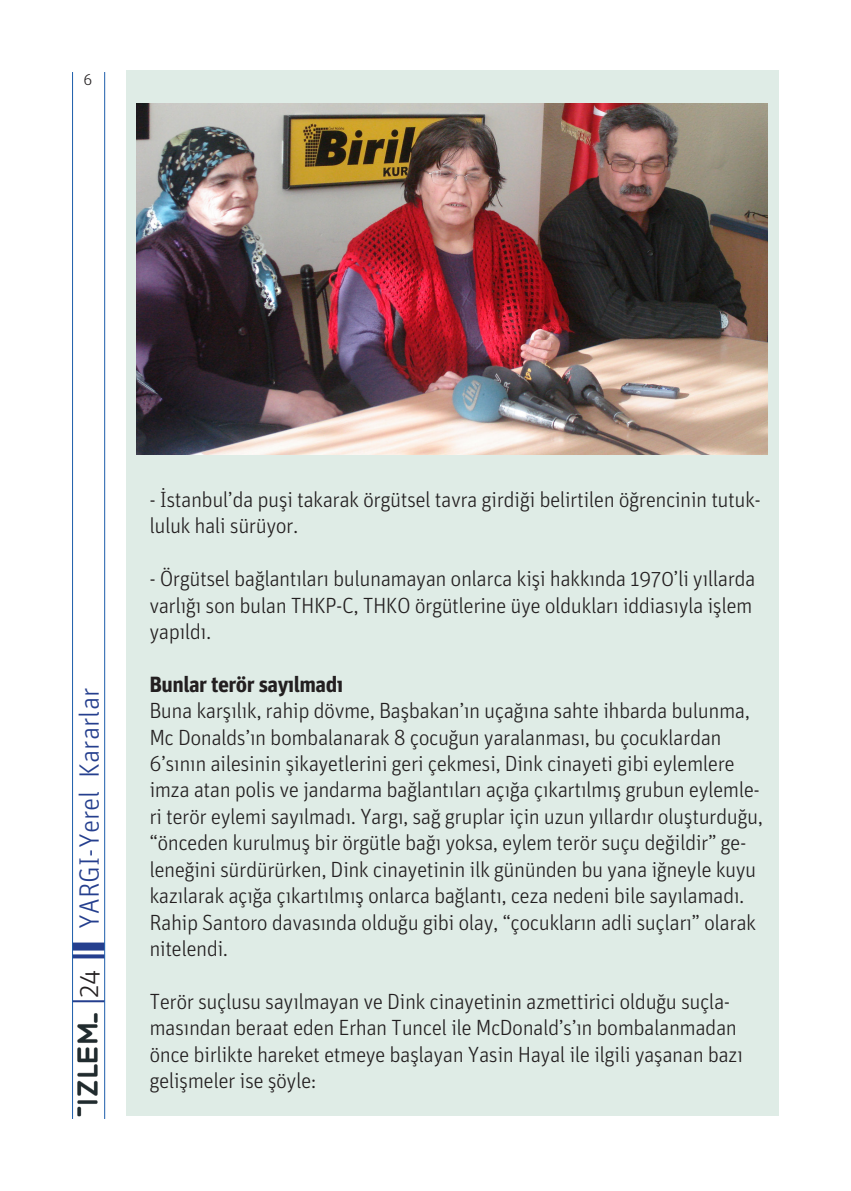
<style>
.page{position:relative;width:851px;height:1191px;background:#fff}
.page>*{position:absolute;margin:0;border:0;box-sizing:border-box;transform-origin:0 0}
.t1{font:300 28px "Unit";color:#253f8e}
.t2{font:300 28px "Unit";color:#231f20}
.t3{font:300 22px/26.4px "Unit";letter-spacing:-.025em;color:#231f20}
.t4{font:700 22px "Unit";letter-spacing:-.025em;color:#231f20}
.t5{font:300 16px "Unit";color:#231f20}
</style>
<div class="page">
<svg style="left:73px;top:954px;width:31px;height:4px"></svg>
<hr style="left:72px;top:1000px;width:33px;height:2px;background:#253f8e">
<div style="left:72px;top:942px;width:33px;height:8px;background:#253f8e"></div>
<hr style="left:104px;top:72px;width:1px;height:1047px;background:#1c5dab">
<hr style="left:72px;top:72px;width:1px;height:1047px;background:#1c5dab">
<img style="left:77px;top:1013px;width:21px;height:104px">
<div style="left:127px;top:71px;width:651px;height:1044px;background:#dfece6"></div>
<img style="left:136px;top:103px;width:631px;height:351px">
<p class="t5" style="left:84px;top:71px;width:10px">6</p>
<p class="t1" style="left:73px;top:928px;width:242px;rotate:-90deg">YARGI-Yerel Kararlar</p>
<p class="t2" style="left:72px;top:998px;width:30px;rotate:-90deg">24</p>
<p class="t3" style="left:149px;top:486px;width:613px">- İstanbul’da puşi takarak örgütsel tavra girdiği belirtilen öğrencinin tutuk&shy;luluk hali sürüyor.</p>
<p class="t3" style="left:149px;top:565px;width:607px">- Örgütsel bağlantıları bulunamayan onlarca kişi hakkında 1970’li yıllarda varlığı son bulan THKP-C, THKO örgütlerine üye oldukları iddiasıyla işlem yapıldı.</p>
<p class="t4" style="left:149px;top:670px;width:195px">Bunlar terör sayılmadı</p>
<p class="t3" style="left:149px;top:697px;width:615px">Buna karşılık, rahip dövme, Başbakan’ın uçağına sahte ihbarda bulunma, Mc Donalds’ın bombalanarak 8 çocuğun yaralanması, bu çocuklardan 6’sının ailesinin şikayetlerini geri çekmesi, Dink cinayeti gibi eylemlere imza atan polis ve jandarma bağlantıları açığa çıkartılmış grubun eylemle&shy;ri terör eylemi sayılmadı. Yargı, sağ gruplar için uzun yıllardır oluşturduğu, “önceden kurulmuş bir örgütle bağı yoksa, eylem terör suçu değildir” ge&shy;leneğini sürdürürken, Dink cinayetinin ilk gününden bu yana iğneyle kuyu kazılarak açığa çıkartılmış onlarca bağlantı, ceza nedeni bile sayılamadı.<br>Rahip Santoro davasında olduğu gibi olay, “çocukların adli suçları” olarak nitelendi.</p>
<p class="t3" style="left:149px;top:987px;width:595px">Terör suçlusu sayılmayan ve Dink cinayetinin azmettirici olduğu suçla&shy;masından beraat eden Erhan Tuncel ile McDonald’s’ın bombalanmadan önce birlikte hareket etmeye başlayan Yasin Hayal ile ilgili yaşanan bazı gelişmeler ise şöyle:</p>
</div>
